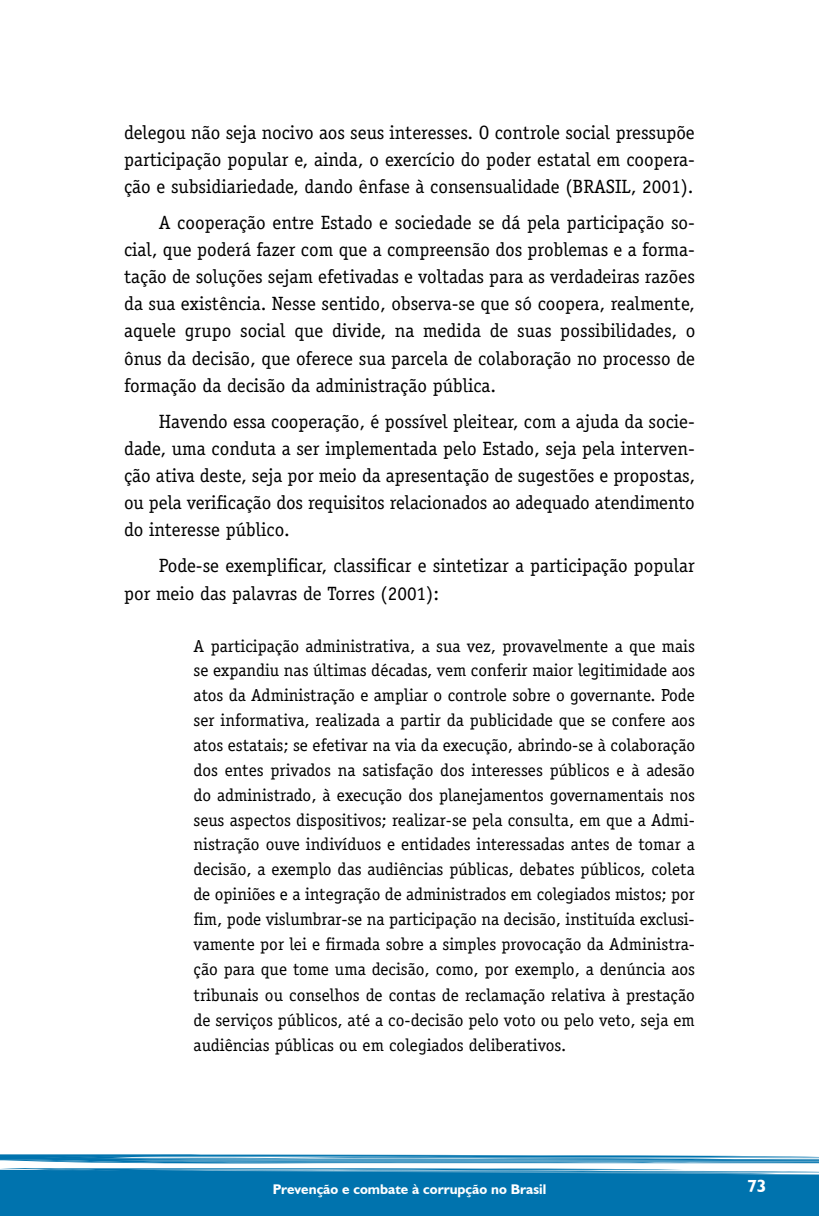
<style>
.page{position:relative;width:819px;height:1216px;background:#fff}
.page>*{position:absolute;margin:0;border:0;box-sizing:border-box;transform-origin:0 0}
.t1{font:19.25px/27.1px "Officina Serif";color:#000;text-align:justify}
.t2{font:17.5px/25px "Officina Serif";color:#000;text-align:justify}
.t3{font:700 17.5px "Humanist 521 BT";color:#fff}
.t4{font:700 14px "Humanist 521 BT";color:#fff}
</style>
<div class="page">
<svg style="left:0;top:1154px;width:819px;height:61px;background:#2989bb"></svg>
<p class="t1" style="left:124px;top:118px;width:572px">delegou não seja nocivo aos seus interesses. O controle social pressupõe participação popular e, ainda, o exercício do poder estatal em coopera&shy;ção e subsidiariedade, dando ênfase à consensualidade (BRASIL, 2001).</p>
<p class="t1" style="left:124px;top:209px;width:572px;text-indent:35px">A cooperação entre Estado e sociedade se dá pela participação so&shy;cial, que poderá fazer com que a compreensão dos problemas e a forma&shy;tação de soluções sejam efetivadas e voltadas para as verdadeiras razões da sua existência. Nesse sentido, observa-se que só coopera, realmente, aquele grupo social que divide, na medida de suas possibilidades, o ônus da decisão, que oferece sua parcela de colaboração no processo de formação da decisão da administração pública.</p>
<p class="t1" style="left:124px;top:408px;width:572px;text-indent:35px">Havendo essa cooperação, é possível pleitear, com a ajuda da socie&shy;dade, uma conduta a ser implementada pelo Estado, seja pela interven&shy;ção ativa deste, seja por meio da apresentação de sugestões e propostas, ou pela verificação dos requisitos relacionados ao adequado atendimento do interesse público.</p>
<p class="t1" style="left:124px;top:552px;width:572px;text-indent:35px">Pode-se exemplificar, classificar e sintetizar a participação popular por meio das palavras de Torres (2001):</p>
<p class="t2" style="left:193px;top:633px;width:503px">A participação administrativa, a sua vez, provavelmente a que mais se expandiu nas últimas décadas, vem conferir maior legitimidade aos atos da Administração e ampliar o controle sobre o governante. Pode ser informativa, realizada a partir da publicidade que se confere aos atos estatais; se efetivar na via da execução, abrindo-se à colaboração dos entes privados na satisfação dos interesses públicos e à adesão do administrado, à execução dos planejamentos governamentais nos seus aspectos dispositivos; realizar-se pela consulta, em que a Admi&shy;nistração ouve indivíduos e entidades interessadas antes de tomar a decisão, a exemplo das audiências públicas, debates públicos, coleta de opiniões e a integração de administrados em colegiados mistos; por fim, pode vislumbrar-se na participação na decisão, instituída exclusi&shy;vamente por lei e firmada sobre a simples provocação da Administra&shy;ção para que tome uma decisão, como, por exemplo, a denúncia aos tribunais ou conselhos de contas de reclamação relativa à prestação de serviços públicos, até a co-decisão pelo voto ou pelo veto, seja em audiências públicas ou em colegiados deliberativos.</p>
<p class="t4" style="left:273px;top:1180px;width:275px">Prevenção e combate à corrupção no Brasil</p>
<p class="t3" style="left:747px;top:1174px;width:21px">73</p>
</div>
